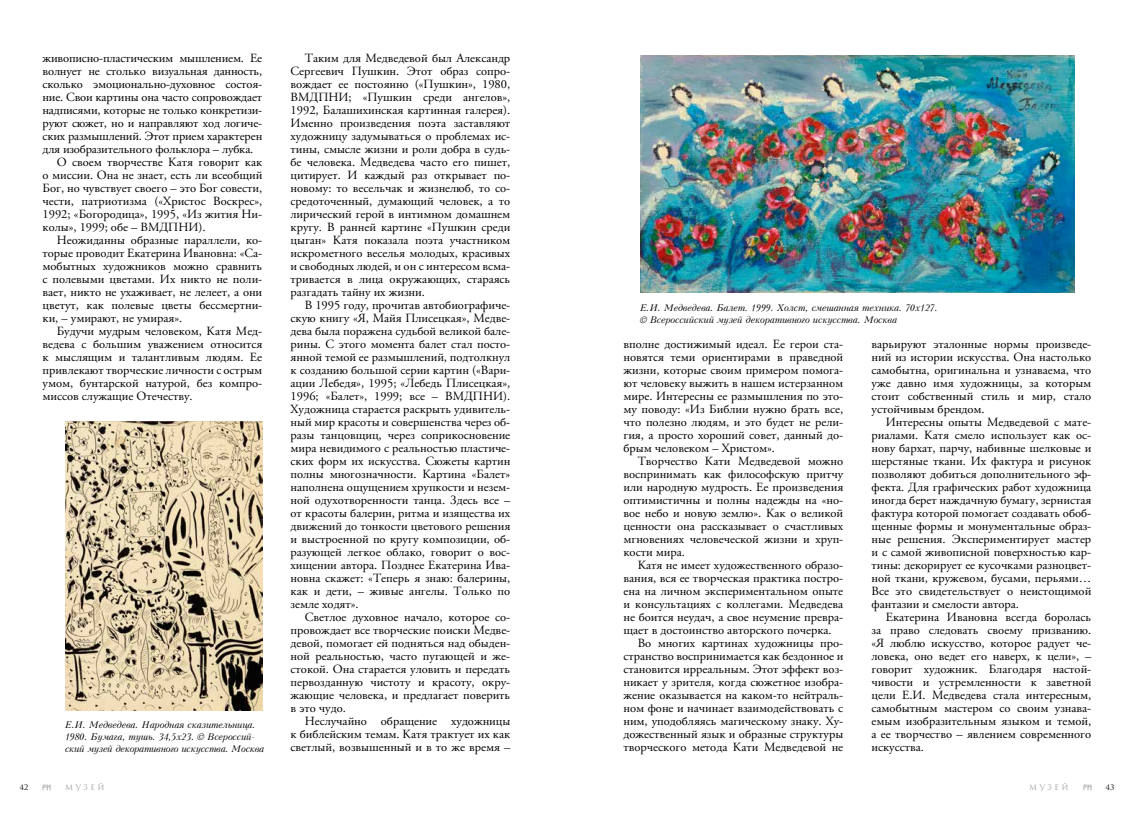
<style>
.page{position:relative;width:1134px;height:823px;background:#fff}
.page>*{position:absolute;margin:0;border:0;box-sizing:border-box;transform-origin:0 0}
.t1{font:12.5px/13px "APC Garamond";color:#000;text-align:justify}
.t2{font:italic 9px/12px "Kudryashev";letter-spacing:-.02em;color:#000}
.t3{font:7.5px "Romul";letter-spacing:.33em;color:#9c9d9d}
.t4{font:7.5px "Romul";color:#000}
</style>
<div class="page">
<svg style="left:43px;top:784px;width:8px;height:5px"></svg>
<svg style="left:1083px;top:784px;width:8px;height:5px"></svg>
<img style="left:640px;top:55px;width:435px;height:237px">
<img style="left:65px;top:421px;width:198px;height:289px">
<p class="t1" style="left:43px;top:51px;width:221px">живописно-пластическим мышлением. Ее</p>
<p class="t1" style="left:43px;top:64px;width:221px">волнует не столько визуальная данность,</p>
<p class="t1" style="left:43px;top:77px;width:221px">сколько эмоционально-духовное состоя-</p>
<p class="t1" style="left:43px;top:90px;width:221px">ние. Свои картины она часто сопровождает</p>
<p class="t1" style="left:43px;top:103px;width:221px">надписями, которые не только конкретизи-</p>
<p class="t1" style="left:43px;top:116px;width:221px">руют сюжет, но и направляют ход логиче-</p>
<p class="t1" style="left:43px;top:129px;width:221px">ских размышлений. Этот прием характерен</p>
<p class="t1" style="left:43px;top:142px;width:212px">для изобразительного фольклора – лубка.</p>
<p class="t1" style="left:57px;top:155px;width:207px">О своем творчестве Катя говорит как</p>
<p class="t1" style="left:43px;top:168px;width:221px">о миссии. Она не знает, есть ли всеобщий</p>
<p class="t1" style="left:43px;top:181px;width:221px">Бог, но чувствует своего – это Бог совести,</p>
<p class="t1" style="left:43px;top:194px;width:221px">чести, патриотизма («Христос Воскрес»,</p>
<p class="t1" style="left:43px;top:207px;width:221px">1992; «Богородица», 1995, «Из жития Ни-</p>
<p class="t1" style="left:43px;top:220px;width:165px">колы», 1999; обе – ВМДПНИ).</p>
<p class="t1" style="left:57px;top:233px;width:207px">Неожиданны образные параллели, ко-</p>
<p class="t1" style="left:43px;top:246px;width:221px">торые проводит Екатерина Ивановна: «Са-</p>
<p class="t1" style="left:43px;top:259px;width:221px">мобытных художников можно сравнить</p>
<p class="t1" style="left:43px;top:272px;width:221px">с полевыми цветами. Их никто не поли-</p>
<p class="t1" style="left:43px;top:285px;width:221px">вает, никто не ухаживает, не лелеет, а они</p>
<p class="t1" style="left:43px;top:298px;width:221px">цветут, как полевые цветы бессмертни-</p>
<p class="t1" style="left:43px;top:311px;width:141px">ки, – умирают, не умирая».</p>
<p class="t1" style="left:57px;top:324px;width:207px">Будучи мудрым человеком, Катя Мед-</p>
<p class="t1" style="left:43px;top:337px;width:221px">ведева с большим уважением относится</p>
<p class="t1" style="left:43px;top:350px;width:221px">к мыслящим и талантливым людям. Ее</p>
<p class="t1" style="left:43px;top:363px;width:221px">привлекают творческие личности с острым</p>
<p class="t1" style="left:43px;top:376px;width:221px">умом, бунтарской натурой, без компро-</p>
<p class="t1" style="left:43px;top:389px;width:152px">миссов служащие Отечеству.</p>
<p class="t2" style="left:65px;top:718px;width:201px">Е.И. Медведева. Народная сказительница.<br>1980. Бумага, тушь. 34,5х23. © Всероссий&shy;ский музей декоративного искусства. Москва</p>
<p class="t1" style="left:291px;top:51px;width:221px;text-indent:14px">Таким для Медведевой был Александр Сергеевич Пушкин. Этот образ сопро&shy;вождает ее постоянно («Пушкин», 1980, ВМДПНИ; «Пушкин среди ангелов», 1992, Балашихинская картинная галерея).<br>Именно произведения поэта заставляют художницу задумываться о проблемах ис&shy;тины, смысле жизни и роли добра в судь&shy;бе человека. Медведева часто его пишет, цитирует. И каждый раз открывает по&shy;новому: то весельчак и жизнелюб, то со&shy;средоточенный, думающий человек, а то лирический герой в интимном домашнем кругу. В ранней картине «Пушкин среди цыган» Катя показала поэта участником искрометного веселья молодых, красивых и свободных людей, и он с интересом всма&shy;тривается в лица окружающих, стараясь разгадать тайну их жизни.</p>
<p class="t1" style="left:291px;top:298px;width:221px;text-indent:14px">В 1995 году, прочитав автобиографиче&shy;скую книгу «Я, Майя Плисецкая», Медве&shy;дева была поражена судьбой великой бале&shy;рины. С этого момента балет стал посто&shy;янной темой ее размышлений, подтолкнул к созданию большой серии картин («Вари&shy;ации Лебедя», 1995; «Лебедь Плисецкая», 1996; «Балет», 1999; все – ВМДПНИ).<br>Художница старается раскрыть удивитель&shy;ный мир красоты и совершенства через об&shy;разы танцовщиц, через соприкосновение мира невидимого с реальностью пластиче&shy;ских форм их искусства. Сюжеты картин полны многозначности. Картина «Балет» наполнена ощущением хрупкости и незем&shy;ной одухотворенности танца. Здесь все – от красоты балерин, ритма и изящества их движений до тонкости цветового решения и выстроенной по кругу композиции, об&shy;разующей легкое облако, говорит о вос&shy;хищении автора. Позднее Екатерина Ива&shy;новна скажет: «Теперь я знаю: балерины, как и дети, – живые ангелы. Только по земле ходят».</p>
<p class="t1" style="left:291px;top:610px;width:221px;text-indent:14px">Светлое духовное начало, которое со&shy;провождает все творческие поиски Медве&shy;девой, помогает ей подняться над обыден&shy;ной реальностью, часто пугающей и же&shy;стокой. Она старается уловить и передать первозданную чистоту и красоту, окру&shy;жающие человека, и предлагает поверить в это чудо.</p>
<p class="t1" style="left:291px;top:714px;width:221px;text-indent:14px">Неслучайно обращение художницы к библейским темам. Катя трактует их как светлый, возвышенный и в то же время –</p>
<p class="t2" style="left:640px;top:301px;width:299px">Е.И. Медведева. Балет. 1999. Холст, смешанная техника. 70х127. © Всероссийский музей декоративного искусства. Москва</p>
<p class="t1" style="left:623px;top:337px;width:221px">вполне достижимый идеал. Ее герои ста&shy;новятся теми ориентирами в праведной жизни, которые своим примером помога&shy;ют человеку выжить в нашем истерзанном мире. Интересны ее размышления по это&shy;му поводу: «Из Библии нужно брать все, что полезно людям, и это будет не рели&shy;гия, а просто хороший совет, данный до&shy;брым человеком – Христом».</p>
<p class="t1" style="left:623px;top:454px;width:221px;text-indent:14px">Творчество Кати Медведевой можно воспринимать как философскую притчу или народную мудрость. Ее произведения оптимистичны и полны надежды на «но&shy;вое небо и новую землю». Как о великой ценности она рассказывает о счастливых мгновениях человеческой жизни и хруп&shy;кости мира.</p>
<p class="t1" style="left:638px;top:558px;width:207px">Катя не имеет художественного образо-</p>
<p class="t1" style="left:623px;top:571px;width:221px">вания, вся ее творческая практика постро-</p>
<p class="t1" style="left:623px;top:584px;width:221px">ена на личном экспериментальном опыте</p>
<p class="t1" style="left:623px;top:597px;width:221px">и консультациях с коллегами. Медведева</p>
<p class="t1" style="left:623px;top:610px;width:221px">не боится неудач, а свое неумение превра-</p>
<p class="t1" style="left:623px;top:623px;width:210px">щает в достоинство авторского почерка.</p>
<p class="t1" style="left:638px;top:636px;width:207px">Во многих картинах художницы про-</p>
<p class="t1" style="left:623px;top:649px;width:221px">странство воспринимается как бездонное и</p>
<p class="t1" style="left:623px;top:662px;width:221px">становится ирреальным. Этот эффект воз-</p>
<p class="t1" style="left:623px;top:675px;width:221px">никает у зрителя, когда сюжетное изобра-</p>
<p class="t1" style="left:623px;top:688px;width:221px">жение оказывается на каком-то нейтраль-</p>
<p class="t1" style="left:623px;top:701px;width:221px">ном фоне и начинает взаимодействовать с</p>
<p class="t1" style="left:623px;top:714px;width:221px">ним, уподобляясь магическому знаку. Ху-</p>
<p class="t1" style="left:623px;top:727px;width:221px">дожественный язык и образные структуры</p>
<p class="t1" style="left:623px;top:740px;width:221px">творческого метода Кати Медведевой не</p>
<p class="t1" style="left:871px;top:337px;width:221px">варьируют эталонные нормы произведе&shy;ний из истории искусства. Она настолько самобытна, оригинальна и узнаваема, что уже давно имя художницы, за которым стоит собственный стиль и мир, стало устойчивым брендом.</p>
<p class="t1" style="left:871px;top:415px;width:221px;text-indent:14px">Интересны опыты Медведевой с мате&shy;риалами. Катя смело использует как ос&shy;нову бархат, парчу, набивные шелковые и шерстяные ткани. Их фактура и рисунок позволяют добиться дополнительного эф&shy;фекта. Для графических работ художница иногда берет наждачную бумагу, зернистая фактура которой помогает создавать обоб&shy;щенные формы и монументальные образ&shy;ные решения. Экспериментирует мастер и с самой живописной поверхностью кар&shy;тины: декорирует ее кусочками разноцвет&shy;ной ткани, кружевом, бусами, перьями… Все это свидетельствует о неистощимой фантазии и смелости автора.</p>
<p class="t1" style="left:871px;top:610px;width:221px;text-indent:14px">Екатерина Ивановна всегда боролась за право следовать своему призванию. «Я люблю искусство, которое радует че&shy;ловека, оно ведет его наверх, к цели», – говорит художник. Благодаря настой&shy;чивости и устремленности к заветной цели Е.И. Медведева стала интересным, самобытным мастером со своим узнава&shy;емым изобразительным языком и темой, а ее творчество – явлением современного искусства.</p>
<p class="t4" style="left:19px;top:782px;width:11px">42</p>
<p class="t3" style="left:65px;top:782px;width:41px">музей</p>
<p class="t3" style="left:1029px;top:782px;width:41px">музей</p>
<p class="t4" style="left:1105px;top:782px;width:11px">43</p>
</div>
